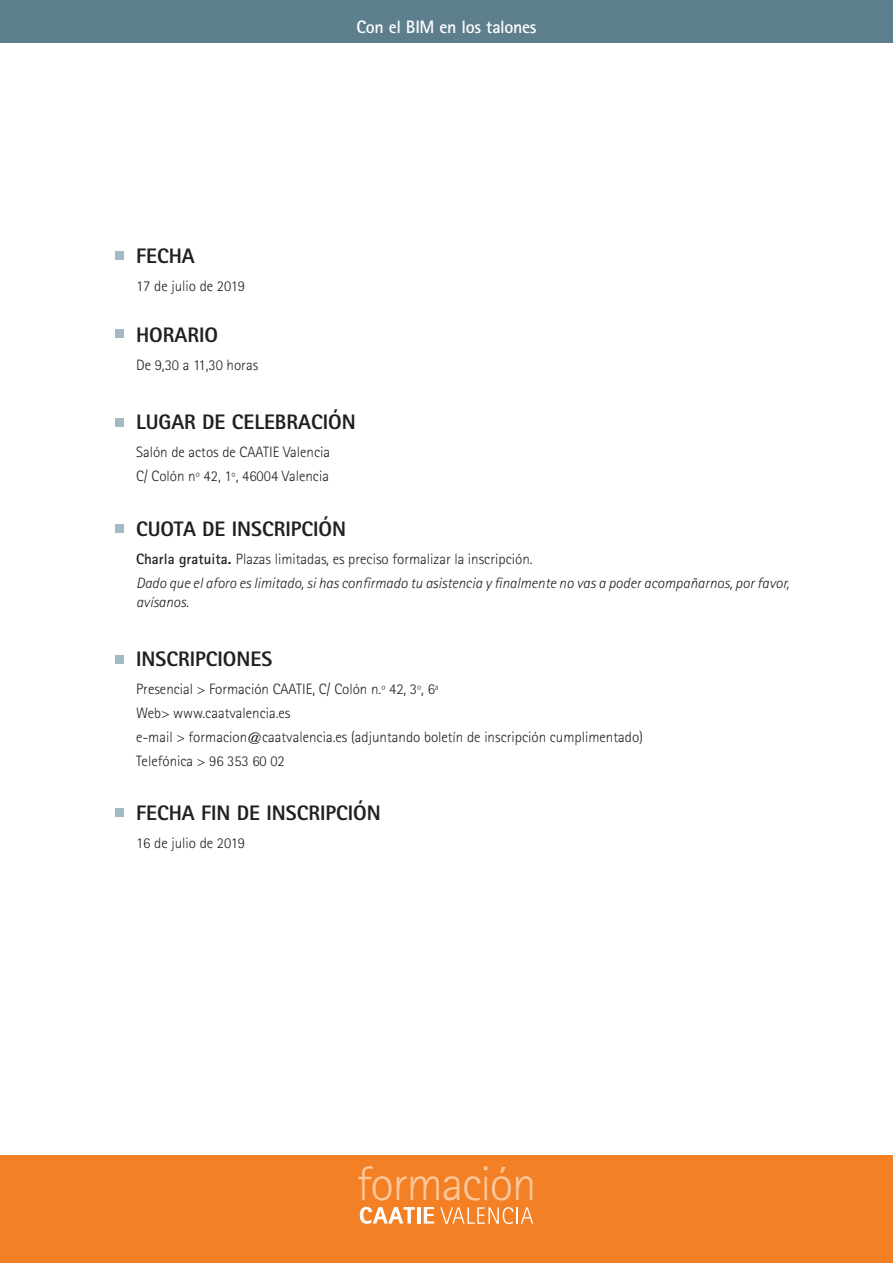
<style>
.page{position:relative;width:893px;height:1263px;background:#fff}
.page>*{position:absolute;margin:0;border:0;box-sizing:border-box;transform-origin:0 0}
.t1{font:300 48.75px "Rotis Sans Serif";letter-spacing:-.025em;color:#fcc89c}
.titulo_4{font:800 21px "Rotis Sans Serif";color:#231f20}
.cabecera_nombre_curs{font:700 18px "Rotis Sans Serif";letter-spacing:-.02em;color:#fff}
.texto{font:300 15px "Rotis Sans Serif";color:#231f20}
.texto-2{font:italic 300 15px/19.5px "Rotis Sans Serif";color:#231f20}
.s1{font-weight:700}
</style>
<div class="page">
<div style="left:0;top:1156px;width:893px;height:107px;background:#f48026"></div>
<svg style="left:360px;top:1207px;width:55px;height:17px"></svg>
<hr style="left:417px;top:1207px;width:3px;height:16px;background:#fff">
<svg style="left:424px;top:1207px;width:10px;height:16px"></svg>
<svg style="left:440px;top:1207px;width:93px;height:17px"></svg>
<div style="left:115px;top:252px;width:8px;height:8px;background:#a3b9c4"></div>
<div style="left:115px;top:330px;width:8px;height:8px;background:#a3b9c4"></div>
<div style="left:115px;top:418px;width:8px;height:8px;background:#a3b9c4"></div>
<div style="left:0;top:0;width:893px;height:42px;background:#5d7e8d"></div>
<div style="left:115px;top:524px;width:8px;height:9px;background:#a3b9c4"></div>
<div style="left:115px;top:655px;width:8px;height:8px;background:#a3b9c4"></div>
<div style="left:115px;top:808px;width:8px;height:8px;background:#a3b9c4"></div>
<p class="cabecera_nombre_curs" style="left:356px;top:16px;width:182px">Con el BIM en los talones</p>
<p class="titulo_4" style="left:136px;top:243px;width:60px">FECHA</p>
<p class="texto" style="left:136px;top:277px;width:111px">17 de julio de 2019</p>
<p class="titulo_4" style="left:136px;top:321px;width:84px">HORARIO</p>
<p class="texto" style="left:136px;top:356px;width:124px">De 9,30 a 11,30 horas</p>
<p class="titulo_4" style="left:136px;top:408px;width:221px">LUGAR DE CELEBRACIÓN</p>
<p class="texto" style="left:136px;top:443px;width:196px">Salón de actos de CAATIE Valencia</p>
<p class="texto" style="left:136px;top:467px;width:194px">C/ Colón nº 42, 1º, 46004 Valencia</p>
<p class="titulo_4" style="left:136px;top:515px;width:212px">CUOTA DE INSCRIPCIÓN</p>
<p class="texto" style="left:136px;top:550px;width:398px"><span class="s1">Charla gratuita.</span> Plazas limitadas, es preciso formalizar la inscripción.</p>
<p class="texto-2" style="left:136px;top:573px;width:655px">Dado que el aforo es limitado, si has confirmado tu asistencia y finalmente no vas a poder acompañarnos, por favor, avísanos.</p>
<p class="titulo_4" style="left:136px;top:646px;width:138px">INSCRIPCIONES</p>
<p class="texto" style="left:136px;top:680px;width:304px">Presencial &gt; Formación CAATIE, C/ Colón n.º 42, 3º, 6ª</p>
<p class="texto" style="left:136px;top:704px;width:156px">Web&gt; www.caatvalencia.es</p>
<p class="texto" style="left:136px;top:728px;width:509px">e-mail &gt; formacion@caatvalencia.es (adjuntando boletín de inscripción cumplimentado)</p>
<p class="texto" style="left:136px;top:752px;width:150px">Telefónica &gt; 96 353 60 02</p>
<p class="titulo_4" style="left:136px;top:800px;width:246px">FECHA FIN DE INSCRIPCIÓN</p>
<p class="texto" style="left:136px;top:835px;width:111px">16 de julio de 2019</p>
<h1 class="t1" style="left:356px;top:1155px;width:182px">formación</h1>
</div>
